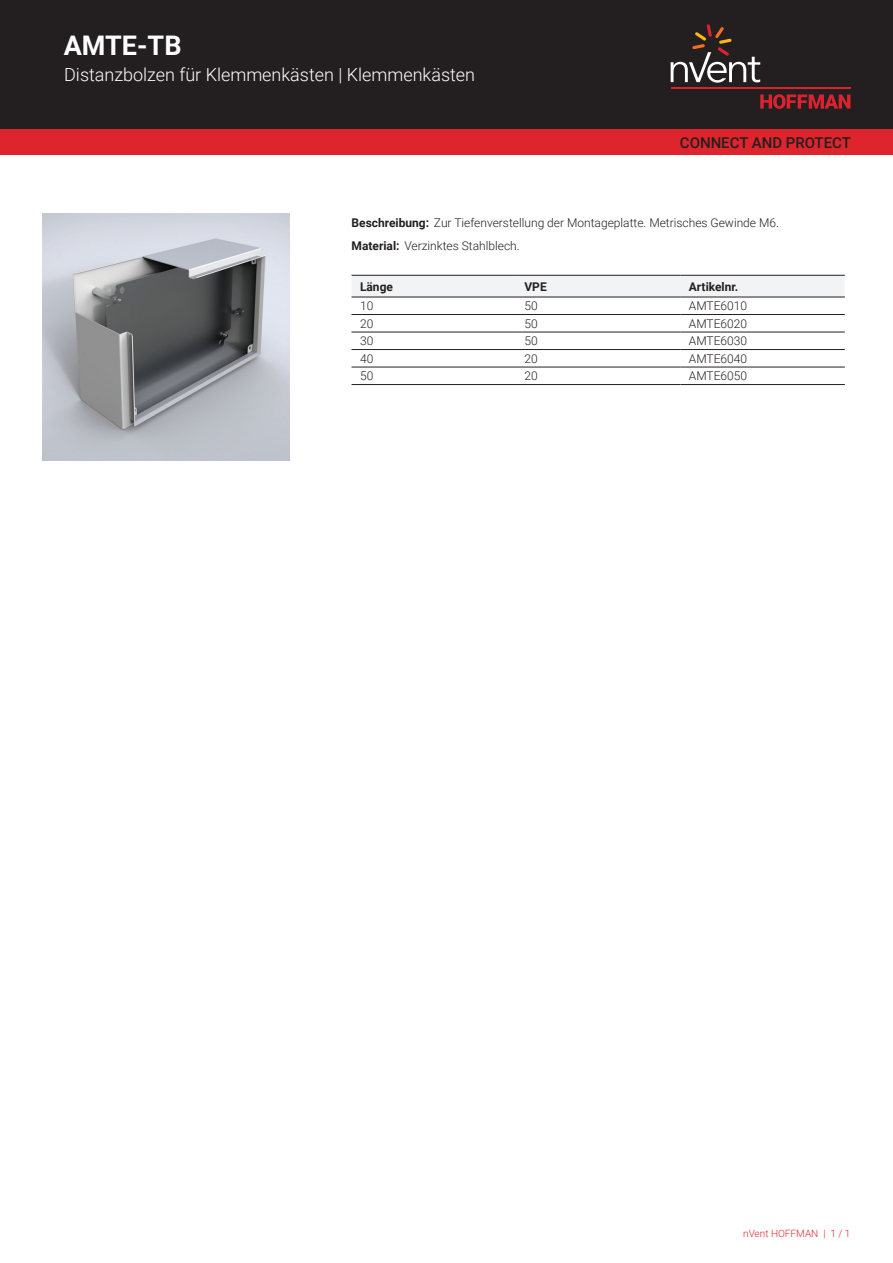
<style>
.page{position:relative;width:893px;height:1263px;background:#fff}
.page>*{position:absolute;margin:0;border:0;box-sizing:border-box;transform-origin:0 0}
.t1{font:700 27px "Roboto";color:#fff}
.t2{font:300 18px "Roboto";color:#fff}
.t3{font:500 15px "Roboto";color:#231f20}
.t4{font:300 12px/23px "Roboto";color:#231f20}
.t5{font:700 12px "Roboto";color:#231f20}
.t6{font:300 10.05px "Roboto";color:#de252e}
.s1{font-weight:700}
</style>
<div class="page">
<div style="left:0;top:0;width:893px;height:129px;background:#231f20"></div>
<svg style="left:760px;top:94px;width:90px;height:15px"></svg>
<hr style="left:671px;top:88px;width:179px;height:1px;background:#db2230">
<svg style="left:671px;top:24px;width:89px;height:59px"></svg>
<div style="left:0;top:129px;width:893px;height:26px;background:#de252e"></div>
<div style="left:351px;top:276px;width:494px;height:21px;background:#f2f3f4"></div>
<hr style="left:351px;top:275px;width:165px;height:1px;background:#231f20">
<hr style="left:516px;top:275px;width:164px;height:1px;background:#231f20">
<hr style="left:680px;top:275px;width:165px;height:1px;background:#231f20">
<hr style="left:351px;top:314px;width:165px;height:1px;background:#231f20">
<hr style="left:516px;top:314px;width:164px;height:1px;background:#231f20">
<hr style="left:680px;top:314px;width:165px;height:1px;background:#231f20">
<hr style="left:351px;top:332px;width:165px;height:1px;background:#231f20">
<hr style="left:516px;top:332px;width:164px;height:1px;background:#231f20">
<hr style="left:680px;top:332px;width:165px;height:1px;background:#231f20">
<hr style="left:351px;top:349px;width:165px;height:1px;background:#231f20">
<hr style="left:516px;top:349px;width:164px;height:1px;background:#231f20">
<hr style="left:680px;top:349px;width:165px;height:1px;background:#231f20">
<hr style="left:351px;top:367px;width:165px;height:1px;background:#231f20">
<hr style="left:516px;top:367px;width:164px;height:1px;background:#231f20">
<hr style="left:680px;top:367px;width:165px;height:1px;background:#231f20">
<hr style="left:351px;top:384px;width:165px;height:1px;background:#231f20">
<hr style="left:516px;top:384px;width:164px;height:1px;background:#231f20">
<hr style="left:680px;top:384px;width:165px;height:1px;background:#231f20">
<hr style="left:351px;top:297px;width:165px;height:1px;background:#231f20">
<hr style="left:516px;top:297px;width:164px;height:1px;background:#231f20">
<hr style="left:680px;top:297px;width:165px;height:1px;background:#231f20">
<img style="left:43px;top:213px;width:246px;height:247px">
<h1 class="t1" style="left:64px;top:27px;width:119px">AMTE-TB</h1>
<h2 class="t2" style="left:64px;top:62px;width:412px">Distanzbolzen für Klemmenkästen | Klemmenkästen</h2>
<p class="t3" style="left:680px;top:132px;width:173px">CONNECT AND PROTECT</p>
<p class="t4" style="left:351px;top:211px;width:429px"><span class="s1">Beschreibung:</span> Zur Tiefenverstellung der Montageplatte. Metrisches Gewinde M6.<br><span class="s1">Material:</span> Verzinktes Stahlblech.</p>
<p class="t5" style="left:360px;top:278px;width:34px">Länge</p>
<p class="t5" style="left:524px;top:278px;width:24px">VPE</p>
<p class="t5" style="left:689px;top:278px;width:51px">Artikelnr.</p>
<p class="t4" style="left:360px;top:294px;width:15px">10</p>
<p class="t4" style="left:524px;top:294px;width:15px">50</p>
<p class="t4" style="left:689px;top:294px;width:60px">AMTE6010</p>
<p class="t4" style="left:360px;top:312px;width:15px">20</p>
<p class="t4" style="left:524px;top:312px;width:15px">50</p>
<p class="t4" style="left:689px;top:312px;width:60px">AMTE6020</p>
<p class="t4" style="left:360px;top:329px;width:15px">30</p>
<p class="t4" style="left:524px;top:329px;width:15px">50</p>
<p class="t4" style="left:689px;top:329px;width:60px">AMTE6030</p>
<p class="t4" style="left:360px;top:347px;width:15px">40</p>
<p class="t4" style="left:524px;top:347px;width:15px">20</p>
<p class="t4" style="left:689px;top:347px;width:60px">AMTE6040</p>
<p class="t4" style="left:360px;top:364px;width:15px">50</p>
<p class="t4" style="left:524px;top:364px;width:15px">20</p>
<p class="t4" style="left:689px;top:364px;width:60px">AMTE6050</p>
<p class="t6" style="left:743px;top:1226px;width:109px">nVent HOFFMAN | 1 / 1</p>
</div>
